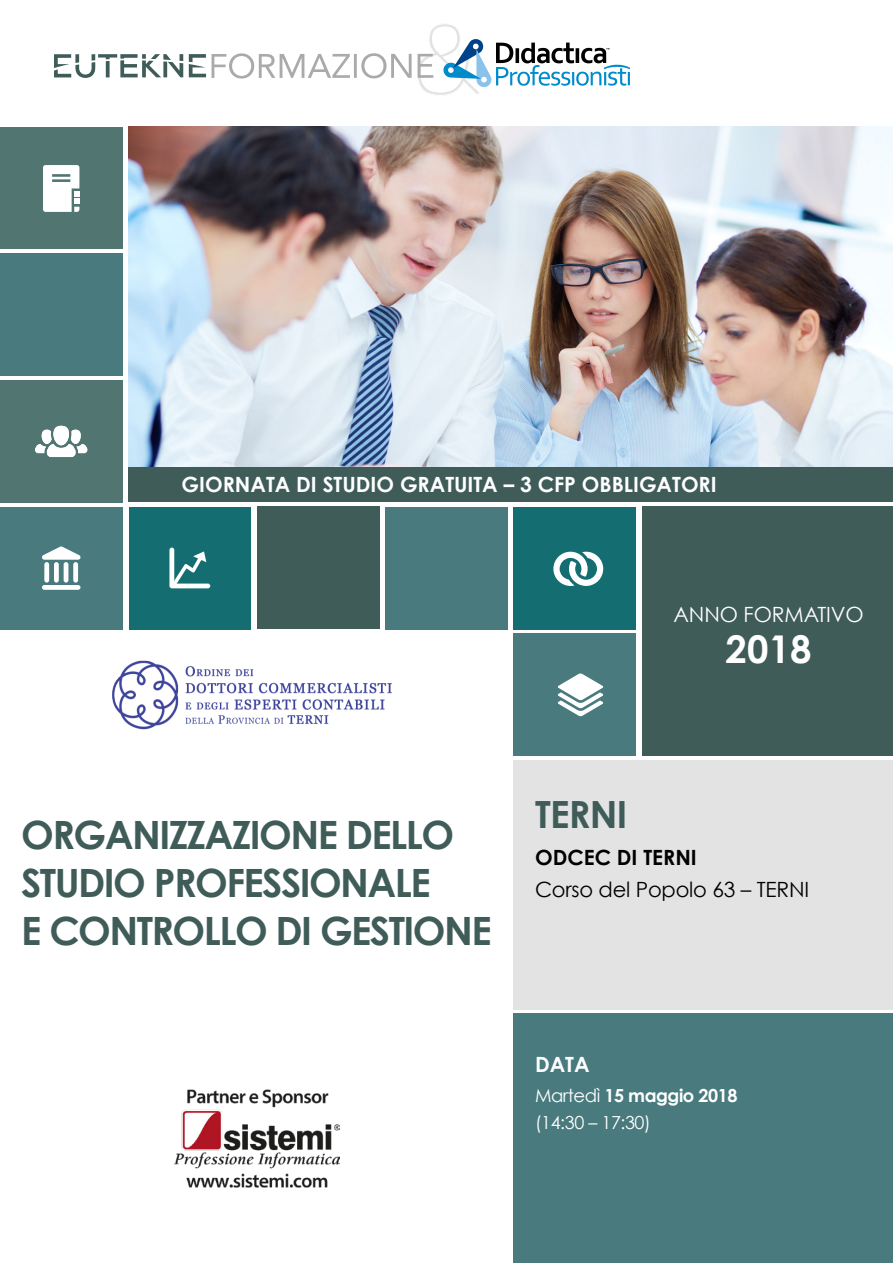
<style>
.page{position:relative;width:893px;height:1263px;background:#fff}
.page>*{position:absolute;margin:0;border:0;box-sizing:border-box;transform-origin:0 0}
.t1{font:700 39px/48px "Century Gothic";letter-spacing:-.04em;color:#3f5c59}
.t2{font:700 38.25px "Century Gothic";color:#fff}
.t3{font:700 37.5px "Century Gothic";letter-spacing:-.02em;color:#3f5c59}
.t4{font:700 21px "Century Gothic";color:#fff}
.t5{font:21px "Century Gothic";letter-spacing:-.01em;color:#000}
.t6{font:21px "Century Gothic";letter-spacing:-.005em;color:#fff}
.t7{font:700 21px "Century Gothic";color:#000}
.t8{font:18px/27px "Century Gothic";letter-spacing:-.025em;color:#fff}
.s1{font-weight:700}
</style>
<div class="page">
<img style="left:128px;top:127px;width:765px;height:340px">
<div style="left:128px;top:467px;width:765px;height:35px;background:#3f5c59"></div>
<div style="left:642px;top:507px;width:251px;height:249px;background:#3f5c59"></div>
<div style="left:385px;top:507px;width:123px;height:122px;background:#487a7e"></div>
<div style="left:514px;top:634px;width:122px;height:122px;background:#487a7e"></div>
<div style="left:0;top:507px;width:122px;height:122px;background:#487a7e"></div>
<div style="left:0;top:380px;width:122px;height:123px;background:#517672"></div>
<div style="left:129px;top:507px;width:122px;height:122px;background:#146d71"></div>
<div style="left:0;top:253px;width:122px;height:123px;background:#487a7e"></div>
<div style="left:257px;top:507px;width:122px;height:122px;background:#3f5c59"></div>
<div style="left:0;top:127px;width:122px;height:122px;background:#517672"></div>
<div style="left:514px;top:507px;width:122px;height:122px;background:#146d71"></div>
<svg style="left:54px;top:54px;width:129px;height:24px"></svg>
<svg style="left:189px;top:54px;width:17px;height:23px"></svg>
<svg style="left:212px;top:53px;width:138px;height:26px"></svg>
<hr style="left:354px;top:54px;width:3px;height:24px;background:#aaa">
<svg style="left:361px;top:24px;width:269px;height:71px"></svg>
<div style="left:54px;top:562px;width:5px;height:21px;background:#fff;border-radius:2px"></div>
<hr style="left:64px;top:562px;width:4px;height:21px;background:#fff;border-radius:2px">
<div style="left:73px;top:562px;width:5px;height:21px;background:#fff;border-radius:2px"></div>
<div style="left:44px;top:562px;width:5px;height:21px;background:#fff;border-radius:2px"></div>
<svg style="left:42px;top:546px;width:39px;height:14px"></svg>
<div style="left:42px;top:585px;width:38px;height:5px;background:#fff;border-radius:2px"></div>
<svg style="left:558px;top:673px;width:45px;height:43px"></svg>
<div style="left:514px;top:1014px;width:379px;height:249px;background:#487a7e"></div>
<div style="left:514px;top:760px;width:379px;height:249px;background:#e3e3e3"></div>
<svg style="left:169px;top:547px;width:41px;height:41px"></svg>
<svg style="left:43px;top:165px;width:36px;height:47px;background:#ebefee"></svg>
<svg style="left:553px;top:552px;width:50px;height:34px"></svg>
<div style="left:53px;top:426px;width:16px;height:19px;background:#fff;border-radius:8px"></div>
<svg style="left:35px;top:430px;width:52px;height:27px"></svg>
<img style="left:175px;top:1089px;width:164px;height:99px">
<img style="left:112px;top:661px;width:280px;height:68px">
<p class="t4" style="left:182px;top:471px;width:537px">GIORNATA DI STUDIO GRATUITA – 3 CFP OBBLIGATORI</p>
<p class="t6" style="left:673px;top:601px;width:192px">ANNO FORMATIVO</p>
<p class="t2" style="left:725px;top:625px;width:88px">2018</p>
<p class="t1" style="left:21px;top:810px;width:472px">ORGANIZZAZIONE DELLO<br>STUDIO PROFESSIONALE<br>E CONTROLLO DI GESTIONE</p>
<p class="t3" style="left:535px;top:790px;width:94px">TERNI</p>
<p class="t7" style="left:535px;top:844px;width:163px">ODCEC DI TERNI</p>
<p class="t5" style="left:535px;top:877px;width:276px">Corso del Popolo 63 – TERNI</p>
<p class="t4" style="left:535px;top:1051px;width:56px">DATA</p>
<p class="t8" style="left:535px;top:1081px;width:204px">Martedì <span class="s1">15 maggio 2018 </span>(14:30 – 17:30)</p>
</div>
